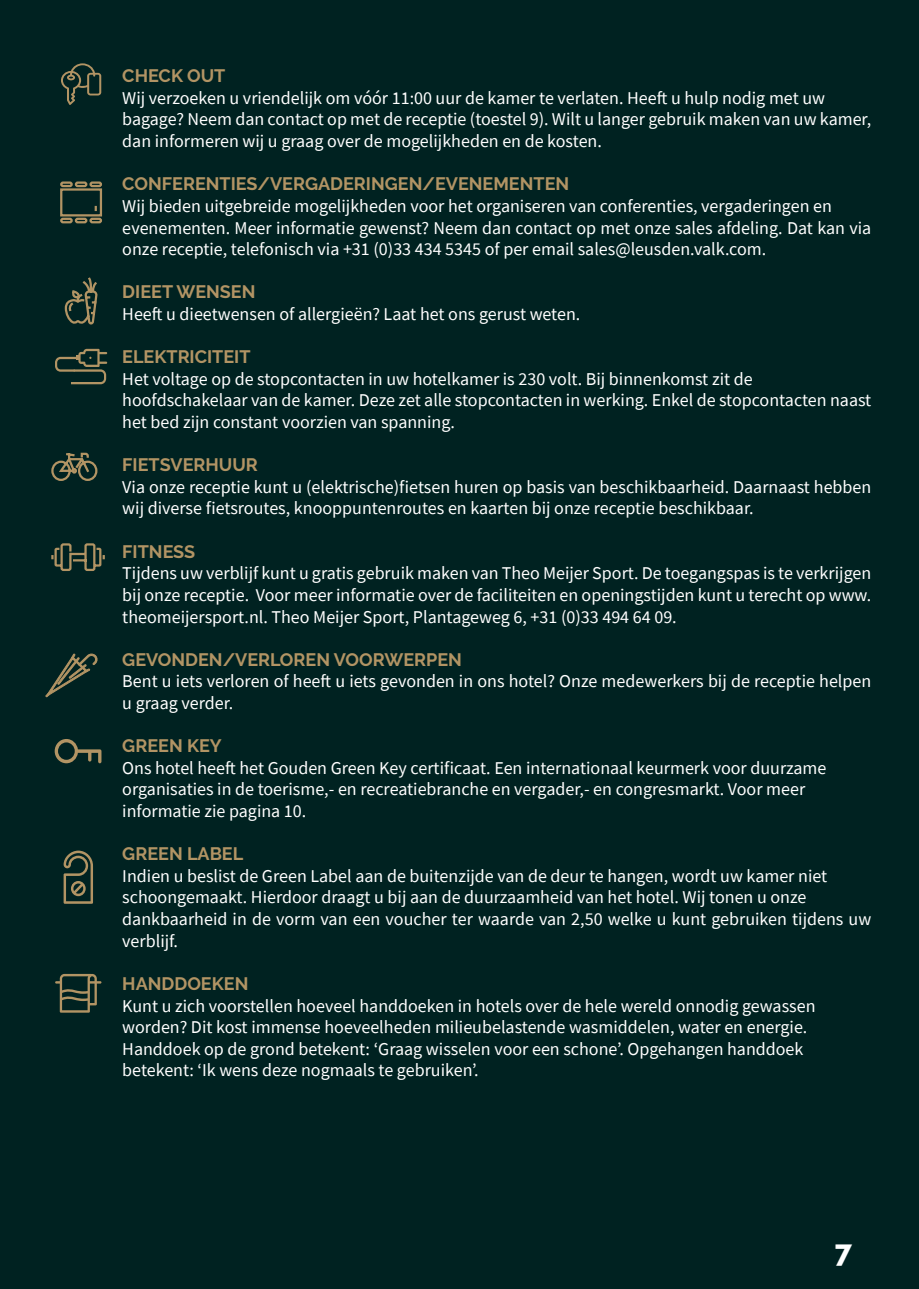
<style>
.page{position:relative;width:919px;height:1289px;background:#fff}
.page>*{position:absolute;margin:0;border:0;box-sizing:border-box;transform-origin:0 0}
.t1{font:800 30px "Raleway";color:#fff}
.t2{font:18px/21.6px "Source Sans Pro";color:#fff}
.t3{font:700 18px "Raleway";color:#b29464}
</style>
<div class="page">
<div style="left:0;top:0;width:918px;height:1288px;background:#002221"></div>
<svg style="left:61px;top:63px;width:40px;height:42px"></svg>
<svg style="left:60px;top:181px;width:43px;height:43px"></svg>
<svg style="left:64px;top:277px;width:34px;height:48px"></svg>
<svg style="left:55px;top:349px;width:52px;height:35px"></svg>
<svg style="left:51px;top:452px;width:47px;height:29px"></svg>
<svg style="left:51px;top:543px;width:54px;height:28px"></svg>
<svg style="left:45px;top:653px;width:53px;height:44px"></svg>
<svg style="left:55px;top:739px;width:46px;height:24px"></svg>
<svg style="left:64px;top:850px;width:29px;height:53px"></svg>
<svg style="left:55px;top:973px;width:46px;height:39px"></svg>
<p class="t3" style="left:122px;top:66px;width:105px">CHECK OUT</p>
<p class="t2" style="left:122px;top:87px;width:704px">Wij verzoeken u vriendelijk om vóór 11:00 uur de kamer te verlaten. Heeft u hulp nodig met uw</p>
<p class="t2" style="left:122px;top:109px;width:750px">bagage? Neem dan contact op met de receptie (toestel 9). Wilt u langer gebruik maken van uw kamer, dan informeren wij u graag over de mogelijkheden en de kosten.</p>
<p class="t3" style="left:122px;top:174px;width:448px">CONFERENTIES/VERGADERINGEN/EVENEMENTEN</p>
<p class="t2" style="left:122px;top:195px;width:711px">Wij bieden uitgebreide mogelijkheden voor het organiseren van conferenties, vergaderingen en</p>
<p class="t2" style="left:122px;top:217px;width:750px">evenementen. Meer informatie gewenst? Neem dan contact op met onze sales afdeling. Dat kan via onze receptie, telefonisch via +31 (0)33 434 5345 of per email sales@leusden.valk.com.</p>
<p class="t3" style="left:122px;top:282px;width:135px">DIEET WENSEN</p>
<p class="t2" style="left:122px;top:303px;width:459px">Heeft u dieetwensen of allergieën? Laat het ons gerust weten.</p>
<p class="t3" style="left:122px;top:346px;width:130px">ELEKTRICITEIT</p>
<p class="t2" style="left:122px;top:368px;width:632px">Het voltage op de stopcontacten in uw hotelkamer is 230 volt. Bij binnenkomst zit de</p>
<p class="t2" style="left:122px;top:389px;width:750px">hoofdschakelaar van de kamer. Deze zet alle stopcontacten in werking. Enkel de stopcontacten naast het bed zijn constant voorzien van spanning.</p>
<p class="t3" style="left:122px;top:454px;width:137px">FIETSVERHUUR</p>
<p class="t2" style="left:122px;top:476px;width:750px">Via onze receptie kunt u (elektrische)fietsen huren op basis van beschikbaarheid. Daarnaast hebben wij diverse fietsroutes, knooppuntenroutes en kaarten bij onze receptie beschikbaar.</p>
<p class="t3" style="left:122px;top:541px;width:74px">FITNESS</p>
<p class="t2" style="left:122px;top:562px;width:750px;text-align:justify">Tijdens uw verblijf kunt u gratis gebruik maken van Theo Meijer Sport. De toegangspas is te verkrijgen bij onze receptie. Voor meer informatie over de faciliteiten en openingstijden kunt u terecht op www. theomeijersport.nl. Theo Meijer Sport, Plantageweg 6, +31 (0)33 494 64 09.</p>
<p class="t3" style="left:122px;top:649px;width:341px">GEVONDEN/VERLOREN VOORWERPEN</p>
<p class="t2" style="left:122px;top:670px;width:750px">Bent u iets verloren of heeft u iets gevonden in ons hotel? Onze medewerkers bij de receptie helpen u graag verder.</p>
<p class="t3" style="left:122px;top:735px;width:101px">GREEN KEY</p>
<p class="t2" style="left:122px;top:757px;width:705px">Ons hotel heeft het Gouden Green Key certificaat. Een internationaal keurmerk voor duurzame</p>
<p class="t2" style="left:122px;top:778px;width:684px">organisaties in de toerisme,- en recreatiebranche en vergader,- en congresmarkt. Voor meer</p>
<p class="t2" style="left:122px;top:800px;width:185px">informatie zie pagina 10.</p>
<p class="t3" style="left:122px;top:843px;width:122px">GREEN LABEL</p>
<p class="t2" style="left:122px;top:865px;width:706px">Indien u beslist de Green Label aan de buitenzijde van de deur te hangen, wordt uw kamer niet</p>
<p class="t2" style="left:122px;top:886px;width:685px">schoongemaakt. Hierdoor draagt u bij aan de duurzaamheid van het hotel. Wij tonen u onze</p>
<p class="t2" style="left:122px;top:908px;width:750px">dankbaarheid in de vorm van een voucher ter waarde van 2,50 welke u kunt gebruiken tijdens uw verblijf.</p>
<p class="t3" style="left:122px;top:973px;width:128px">HANDDOEKEN</p>
<p class="t2" style="left:122px;top:994px;width:694px">Kunt u zich voorstellen hoeveel handdoeken in hotels over de hele wereld onnodig gewassen</p>
<p class="t2" style="left:122px;top:1016px;width:686px">worden? Dit kost immense hoeveelheden milieubelastende wasmiddelen, water en energie.</p>
<p class="t2" style="left:122px;top:1037px;width:682px">Handdoek op de grond betekent: ‘Graag wisselen voor een schone’. Opgehangen handdoek</p>
<p class="t2" style="left:122px;top:1059px;width:358px">betekent: ‘Ik wens deze nogmaals te gebruiken’.</p>
<h1 class="t1" style="left:834px;top:1233px;width:19px">7</h1>
</div>
